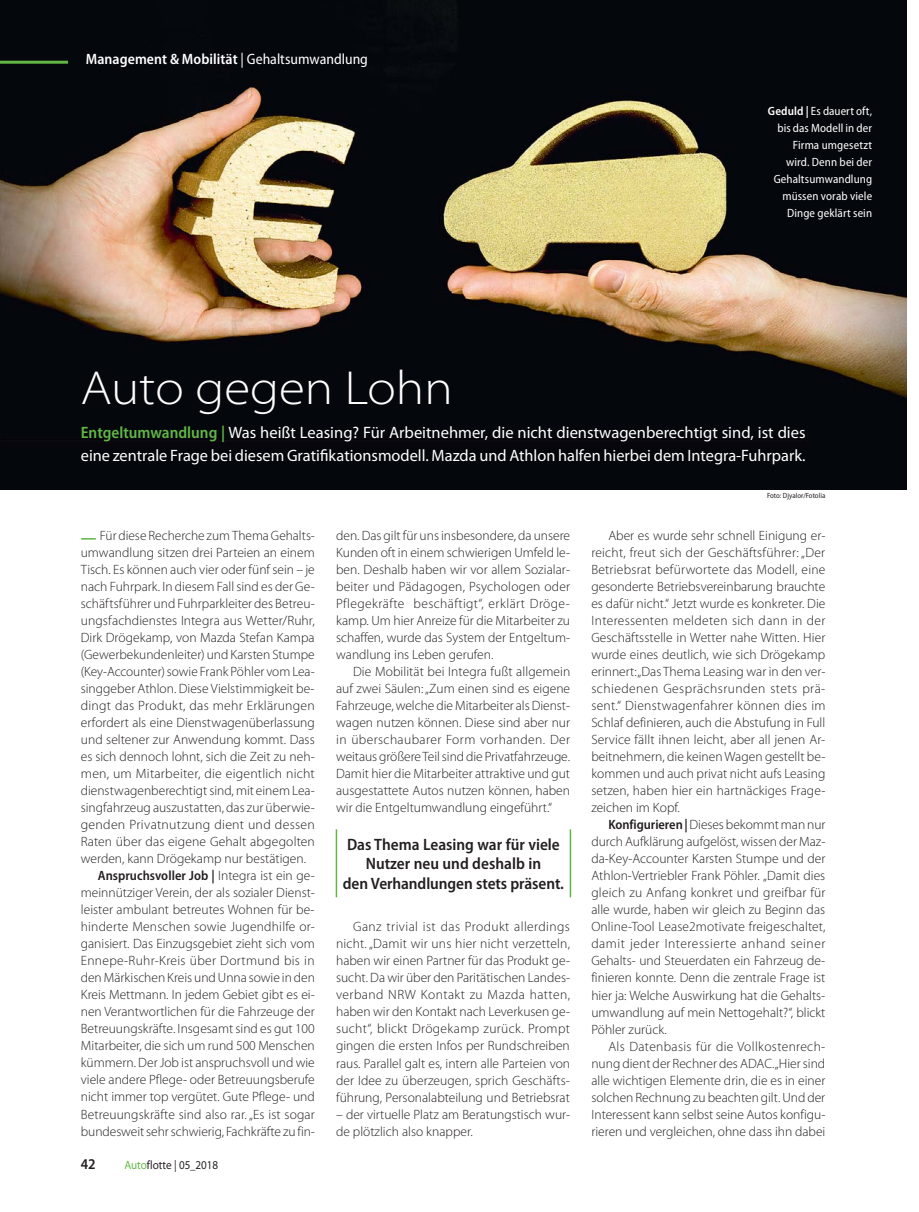
<style>
.page{position:relative;width:919px;height:1212px;background:#fff}
.page>*{position:absolute;margin:0;border:0;box-sizing:border-box;transform-origin:0 0}
.t1{font:300 semi-expanded 48px "Myriad Pro";color:#fff}
.t2{font:16.5px/22.5px "Myriad Pro";color:#fff}
.t3{font:600 semi-condensed 16.5px/19.5px "Myriad Pro";color:#231f20;text-align:center}
.t4{font:600 semi-condensed 15px "Myriad Pro";color:#fff}
.t5{font:600 semi-condensed 15px "Myriad Pro";color:#231f20}
.t6{font:300 13.5px/17px "Myriad Pro";color:#231f20;text-align:justify}
.t7{font:300 13.5px "Myriad Pro";letter-spacing:.02em;color:#231f20}
.t8{font:600 semi-condensed 13.5px "Myriad Pro";letter-spacing:.005em;color:#231f20}
.t9{font:semi-condensed 12px/17px "Myriad Pro";letter-spacing:.01em;color:#fff;text-align:right}
.t10{font:semi-expanded 12px "Myriad Pro";color:#231f20;scale:.85 1}
.t11{font:semi-condensed 7.5px "Myriad Pro";color:#231f20}
.s1{font-weight:400}
.s2{font-weight:600}
.s3{font-weight:600;font-stretch:semi-condensed;color:#61b645}
.s4{font-weight:300;font-stretch:normal}
.s5{color:#61b645}
.s6{font-weight:600;font-stretch:semi-condensed}
</style>
<div class="page">
<img style="left:0;top:0;width:906px;height:489px">
<hr style="left:335px;top:829px;width:2px;height:68px;background:#61b645">
<hr style="left:569px;top:829px;width:2px;height:68px;background:#61b645">
<hr style="left:0;top:61px;width:68px;height:3px;background:#61b645">
<p class="t4" style="left:86px;top:53px;width:283px">Management &amp; Mobilität <span class="s1">| Gehaltsumwandlung</span></p>
<p class="t9" style="left:767px;top:104px;width:106px"><span class="s2">Geduld |</span> Es dauert oft, bis das Modell in der<br>Firma umgesetzt wird. Denn bei der<br>Gehaltsumwandlung müssen vorab viele<br>Dinge geklärt sein</p>
<h1 class="t1" style="left:81px;top:359px;width:373px">Auto gegen Lohn</h1>
<p class="t2" style="left:81px;top:423px;width:726px"><span class="s3">Entgeltumwandlung |</span> Was heißt Leasing? Für Arbeitnehmer, die nicht dienstwagenberechtigt sind, ist dies eine zentrale Frage bei diesem Gratifikationsmodell. Mazda und Athlon halfen hierbei dem Integra-Fuhrpark.</p>
<p class="t6" style="left:100px;top:528px;width:216px">Für diese Recherche zum Thema Gehalts-</p>
<p class="t6" style="left:81px;top:545px;width:235px">umwandlung sitzen drei Parteien an einem</p>
<p class="t6" style="left:81px;top:562px;width:235px">Tisch. Es können auch vier oder fünf sein – je</p>
<p class="t6" style="left:81px;top:579px;width:235px">nach Fuhrpark. In diesem Fall sind es der Ge-</p>
<p class="t6" style="left:81px;top:596px;width:235px">schäftsführer und Fuhrparkleiter des Betreu-</p>
<p class="t6" style="left:81px;top:613px;width:235px">ungsfachdienstes Integra aus Wetter/Ruhr,</p>
<p class="t6" style="left:81px;top:630px;width:235px">Dirk Drögekamp, von Mazda Stefan Kampa</p>
<p class="t6" style="left:81px;top:647px;width:235px">(Gewerbekundenleiter) und Karsten Stumpe</p>
<p class="t6" style="left:81px;top:664px;width:235px">(Key-Accounter) sowie Frank Pöhler vom Lea-</p>
<p class="t6" style="left:81px;top:681px;width:235px">singgeber Athlon. Diese Vielstimmigkeit be-</p>
<p class="t6" style="left:81px;top:698px;width:235px">dingt das Produkt, das mehr Erklärungen</p>
<p class="t6" style="left:81px;top:715px;width:235px">erfordert als eine Dienstwagenüberlassung</p>
<p class="t6" style="left:81px;top:733px;width:235px">und seltener zur Anwendung kommt. Dass</p>
<p class="t6" style="left:81px;top:750px;width:235px">es sich dennoch lohnt, sich die Zeit zu neh-</p>
<p class="t6" style="left:81px;top:767px;width:235px">men, um Mitarbeiter, die eigentlich nicht</p>
<p class="t6" style="left:81px;top:784px;width:235px">dienstwagenberechtigt sind, mit einem Lea-</p>
<p class="t6" style="left:81px;top:801px;width:235px">singfahrzeug auszustatten, das zur überwie-</p>
<p class="t7" style="left:81px;top:820px;width:235px">genden Privatnutzung dient und dessen</p>
<p class="t6" style="left:81px;top:835px;width:235px">Raten über das eigene Gehalt abgegolten</p>
<p class="t6" style="left:81px;top:852px;width:227px">werden, kann Drögekamp nur bestätigen.</p>
<p class="t8" style="left:98px;top:871px;width:218px">Anspruchsvoller Job | <span class="s4">Integra ist ein ge-</span></p>
<p class="t6" style="left:81px;top:886px;width:235px">meinnütziger Verein, der als sozialer Dienst-</p>
<p class="t6" style="left:81px;top:903px;width:235px">leister ambulant betreutes Wohnen für be-</p>
<p class="t6" style="left:81px;top:920px;width:235px">hinderte Menschen sowie Jugendhilfe or-</p>
<p class="t6" style="left:81px;top:937px;width:235px">ganisiert. Das Einzugsgebiet zieht sich vom</p>
<p class="t7" style="left:81px;top:956px;width:235px">Ennepe-Ruhr-Kreis über Dortmund bis in</p>
<p class="t6" style="left:81px;top:971px;width:236px">den Märkischen Kreis und Unna sowie in den</p>
<p class="t6" style="left:81px;top:988px;width:235px">Kreis Mettmann. In jedem Gebiet gibt es ei-</p>
<p class="t6" style="left:81px;top:1005px;width:235px">nen Verantwortlichen für die Fahrzeuge der</p>
<p class="t6" style="left:81px;top:1022px;width:235px">Betreuungskräfte. Insgesamt sind es gut 100</p>
<p class="t6" style="left:81px;top:1039px;width:235px">Mitarbeiter, die sich um rund 500 Menschen</p>
<p class="t6" style="left:81px;top:1056px;width:235px">kümmern. Der Job ist anspruchsvoll und wie</p>
<p class="t6" style="left:81px;top:1073px;width:235px">viele andere Pflege- oder Betreuungsberufe</p>
<p class="t6" style="left:81px;top:1090px;width:235px">nicht immer top vergütet. Gute Pflege- und</p>
<p class="t6" style="left:81px;top:1107px;width:235px">Betreuungskräfte sind also rar. „Es ist sogar</p>
<p class="t6" style="left:81px;top:1124px;width:236px">bundesweit sehr schwierig, Fachkräfte zu fin-</p>
<p class="t5" style="left:81px;top:1159px;width:16px">42</p>
<p class="t10" style="left:124px;top:1158px;width:112px"><span class="s5">Auto</span>flotte | 05_2018</p>
<p class="t6" style="left:336px;top:528px;width:235px">den. Das gilt für uns insbesondere, da unsere Kunden oft in einem schwierigen Umfeld le&shy;ben. Deshalb haben wir vor allem Sozialar&shy;beiter und Pädagogen, Psychologen oder Pflegekräfte beschäftigt“, erklärt Dröge&shy;kamp. Um hier Anreize für die Mitarbeiter zu schaffen, wurde das System der Entgeltum&shy;wandlung ins Leben gerufen.</p>
<p class="t6" style="left:336px;top:665px;width:235px;text-indent:17px">Die Mobilität bei Integra fußt allgemein auf zwei Säulen: „Zum einen sind es eigene Fahrzeuge, welche die Mitarbeiter als Dienst&shy;wagen nutzen können. Diese sind aber nur in überschaubarer Form vorhanden. Der weitaus größere Teil sind die Privatfahrzeuge.<br>Damit hier die Mitarbeiter attraktive und gut ausgestattete Autos nutzen können, haben wir die Entgeltumwandlung eingeführt.“</p>
<p class="t3" style="left:343px;top:836px;width:223px">Das Thema Leasing war für viele<br>Nutzer neu und deshalb in<br>den Verhandlungen stets präsent.</p>
<p class="t6" style="left:336px;top:920px;width:235px;text-indent:17px">Ganz trivial ist das Produkt allerdings nicht. „Damit wir uns hier nicht verzetteln, haben wir einen Partner für das Produkt ge&shy;sucht. Da wir über den Paritätischen Landes&shy;verband NRW Kontakt zu Mazda hatten, haben wir den Kontakt nach Leverkusen ge&shy;sucht“, blickt Drögekamp zurück. Prompt gingen die ersten Infos per Rundschreiben raus. Parallel galt es, intern alle Parteien von der Idee zu überzeugen, sprich Geschäfts&shy;führung, Personalabteilung und Betriebsrat</p>
<p class="t6" style="left:336px;top:1107px;width:235px">– der virtuelle Platz am Beratungstisch wur&shy;de plötzlich also knapper.</p>
<p class="t11" style="left:767px;top:493px;width:60px">Foto: Djyalor/Fotolia</p>
<p class="t6" style="left:591px;top:528px;width:235px;text-indent:17px">Aber es wurde sehr schnell Einigung er&shy;reicht, freut sich der Geschäftsführer: „Der Betriebsrat befürwortete das Modell, eine gesonderte Betriebsvereinbarung brauchte es dafür nicht.“ Jetzt wurde es konkreter. Die Interessenten meldeten sich dann in der Geschäftsstelle in Wetter nahe Witten. Hier wurde eines deutlich, wie sich Drögekamp erinnert: „Das Thema Leasing war in den ver&shy;schiedenen Gesprächsrunden stets prä&shy;sent.“ Dienstwagenfahrer können dies im Schlaf definieren, auch die Abstufung in Full Service fällt ihnen leicht, aber all jenen Ar&shy;beitnehmern, die keinen Wagen gestellt be&shy;kommen und auch privat nicht aufs Leasing setzen, haben hier ein hartnäckiges Frage&shy;zeichen im Kopf.</p>
<p class="t6" style="left:591px;top:818px;width:236px;text-indent:17px"><span class="s6">Konfigurieren |</span> Dieses bekommt man nur durch Aufklärung aufgelöst, wissen der Maz&shy;da-Key-Accounter Karsten Stumpe und der Athlon-Vertriebler Frank Pöhler. „Damit dies gleich zu Anfang konkret und greifbar für alle wurde, haben wir gleich zu Beginn das Online-Tool Lease2motivate freigeschaltet, damit jeder Interessierte anhand seiner Gehalts- und Steuerdaten ein Fahrzeug de&shy;finieren konnte. Denn die zentrale Frage ist hier ja: Welche Auswirkung hat die Gehalts&shy;umwandlung auf mein Nettogehalt?“, blickt Pöhler zurück.</p>
<p class="t6" style="left:591px;top:1039px;width:235px;text-indent:17px">Als Datenbasis für die Vollkostenrech&shy;nung dient der Rechner des ADAC. „Hier sind alle wichtigen Elemente drin, die es in einer solchen Rechnung zu beachten gilt. Und der Interessent kann selbst seine Autos konfigu&shy;rieren und vergleichen, ohne dass ihn dabei</p>
</div>
